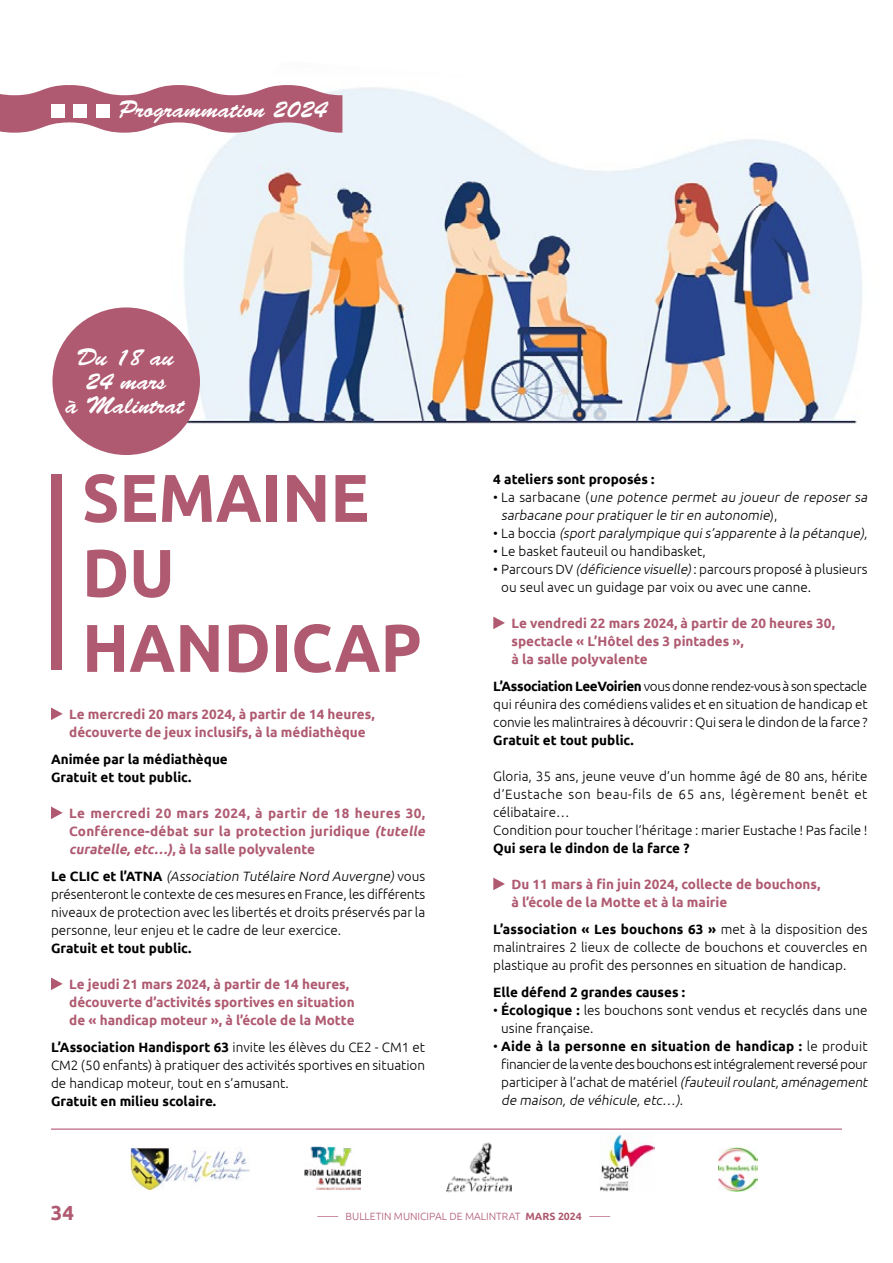
<style>
.page{position:relative;width:893px;height:1263px;background:#fff}
.page>*{position:absolute;margin:0;border:0;box-sizing:border-box;transform-origin:0 0}
.t1{font:700 67.5px/75px "Ubuntu";color:#af5a71;scale:.95 1}
.t2{font:24px/24px "Brush Script Std";color:#fff;text-align:center}
.t3{font:700 20.4px "Ubuntu";color:#af5a71}
.t4{font:300 13.5px/18px "Ubuntu";color:#000;text-align:justify}
.t5{font:700 13.5px/18px "Ubuntu";color:#af5a71}
.t6{font:300 13.5px/18px "Ubuntu";letter-spacing:-.03em;color:#000}
.t7{font:700 13.5px/18px "Ubuntu";color:#000}
.t8{font:italic 300 13.5px/18px "Ubuntu";color:#000}
.t9{font:300 10.5px "Ubuntu";color:#af5a71}
.s1{font-style:italic}
.s2{font-weight:700}
.s3{font-style:normal}
</style>
<div class="page">
<img style="left:148px;top:87px;width:714px;height:360px">
<svg style="left:0;top:85px;width:342px;height:48px"></svg>
<div style="left:51px;top:104px;width:13px;height:13px;background:#fff"></div>
<div style="left:73px;top:104px;width:14px;height:13px;background:#fff"></div>
<div style="left:96px;top:104px;width:13px;height:13px;background:#fff"></div>
<div style="left:51px;top:474px;width:11px;height:196px;background:#af5a71"></div>
<svg style="left:51px;top:707px;width:12px;height:13px"></svg>
<svg style="left:51px;top:806px;width:12px;height:13px"></svg>
<svg style="left:51px;top:977px;width:12px;height:13px"></svg>
<svg style="left:493px;top:617px;width:12px;height:12px"></svg>
<svg style="left:493px;top:878px;width:12px;height:12px"></svg>
<img style="left:719px;top:1147px;width:39px;height:45px">
<img style="left:305px;top:1147px;width:55px;height:42px">
<img style="left:600px;top:1133px;width:55px;height:58px">
<img style="left:130px;top:1148px;width:119px;height:42px">
<img style="left:446px;top:1142px;width:66px;height:51px">
<hr style="left:51px;top:1129px;width:791px;height:1px;background:#ab4068">
<div style="left:52px;top:307px;width:148px;height:148px;background:#af5a71;border-radius:50%"></div>
<h2 class="t2" style="left:118px;top:98px;width:210px">Programmation 2024</h2>
<h2 class="t2" style="left:66px;top:346px;width:119px">Du 18 au<br>24 mars<br>à Malintrat</h2>
<h1 class="t1" style="left:82px;top:459px;width:359px">SEMAINE<br>DU<br>HANDICAP</h1>
<p class="t5" style="left:69px;top:705px;width:307px">Le mercredi 20 mars 2024, à partir de 14 heures, découverte de jeux inclusifs, à la médiathèque</p>
<p class="t7" style="left:51px;top:750px;width:178px">Animée par la médiathèque<br>Gratuit et tout public.</p>
<p class="t5" style="left:69px;top:804px;width:360px">Le mercredi 20 mars 2024, à partir de 18 heures 30,<br>Conférence-débat sur la protection juridique <span class="s1">(tutelle curatelle,etc…)</span>, à la salle polyvalente</p>
<p class="t4" style="left:51px;top:866px;width:376px"><span class="s2">L e C L I C e t l’AT N A</span> <span class="s1">(Association Tutélaire Nord Auvergne)</span>v o u s présenteront le contexte de ces mesures en France, les différents niveaux de protection avec les libertés et droits préservés par la personne, leur enjeu et le cadre de leur exercice.</p>
<p class="t7" style="left:51px;top:939px;width:142px">Gratuit et tout public.</p>
<p class="t5" style="left:69px;top:975px;width:287px">Le jeudi 21 mars 2024, à partir de 14 heures, découverte d’activités sportives en situation de « handicap moteur », à l’école de la Motte</p>
<p class="t4" style="left:51px;top:1037px;width:376px"><span class="s2">L’Association Handisport 63</span> invite les élèves du CE2 - CM1 et CM2 (50 enfants) à pratiquer des activités sportives en situation de handicap moteur, tout en s’amusant.</p>
<p class="t7" style="left:51px;top:1092px;width:167px">Gratuit en milieu scolaire.</p>
<p class="t7" style="left:493px;top:470px;width:163px">4 ateliers sont proposés :</p>
<p class="t8" style="left:501px;top:487px;width:370px;text-indent:-8px"><span class="s3">• La s a r b a ca n e (</span> une potence permet au joueur de reposer sa sarbacane pourpratiquerle tiren autonomie<span class="s3">) ,</span></p>
<p class="t8" style="left:493px;top:523px;width:378px"><span class="s3">• La b o c c i a</span> (sport paralympique quis’apparente à la pétanque),</p>
<p class="t4" style="left:493px;top:541px;width:214px">• Le basket fauteuil ou handibasket,</p>
<p class="t4" style="left:501px;top:559px;width:368px;text-indent:-8px">• Parcours DV <span class="s1">(déficience visuelle)</span>: parcours proposé à plusieurs ou seul avec un guidage par voix ou avec une canne.</p>
<p class="t5" style="left:511px;top:614px;width:325px">Le vendredi 22 mars 2024, à partir de 20 heures 30, spectacle « L’Hôtel des 3 pintades »,<br>à la salle polyvalente</p>
<p class="t4" style="left:493px;top:676px;width:376px"><span class="s2">L’Association LeeVoirien</span> vous donne rendez-vous à son spectacle qui réunira des comédiens valides et en situation de handicap et convie les malintraires à découvrir : Qui sera le dindon de la farce ?</p>
<p class="t7" style="left:493px;top:731px;width:142px">Gratuit et tout public.</p>
<p class="t4" style="left:493px;top:766px;width:376px;text-align:left">Gloria, 35 ans, jeune veuve d’un homme âgé de 80 ans, hérite d’Eustache son beau-fils de 65 ans, légèrement benêt et célibataire…<br>Condition pour toucher l’héritage : marier Eustache ! Pas facile !</p>
<p class="t7" style="left:493px;top:839px;width:198px">Qui sera le dindon de la farce ?</p>
<p class="t5" style="left:511px;top:875px;width:310px">Du 11 mars à fin juin 2024, collecte de bouchons, à l’école de la Motte et à la mairie</p>
<p class="t4" style="left:493px;top:919px;width:376px"><span class="s2">L’association « Les bouchons 63 »</span> met à la disposition des malintraires 2 lieux de collecte de bouchons et couvercles en plastique au profit des personnes en situation de handicap.</p>
<p class="t7" style="left:493px;top:983px;width:193px">Elle défend 2 grandes causes :</p>
<p class="t4" style="left:501px;top:1000px;width:368px;text-indent:-8px">• <span class="s2">Écologique :</span> les bouchons sont vendus et recyclés dans une usine française.</p>
<p class="t6" style="left:501px;top:1036px;width:370px;text-indent:-8px">• <span class="s2">Aide à la personne en situation de handicap :</span> le produit financier de la vente des bouchons est intégralement reversé pour p a rti ci p e r à l’ a c h a t d e m a té ri e l <span class="s1">(fauteuilroulant,aménagement de maison,de véhicule,etc…)</span>.</p>
<h3 class="t3" style="left:51px;top:1200px;width:25px">34</h3>
<p class="t9" style="left:317px;top:1209px;width:294px">—— BULLETIN MUNICIPAL DE MALINTRAT <span class="s2">MARS 2024</span> ——</p>
</div>
